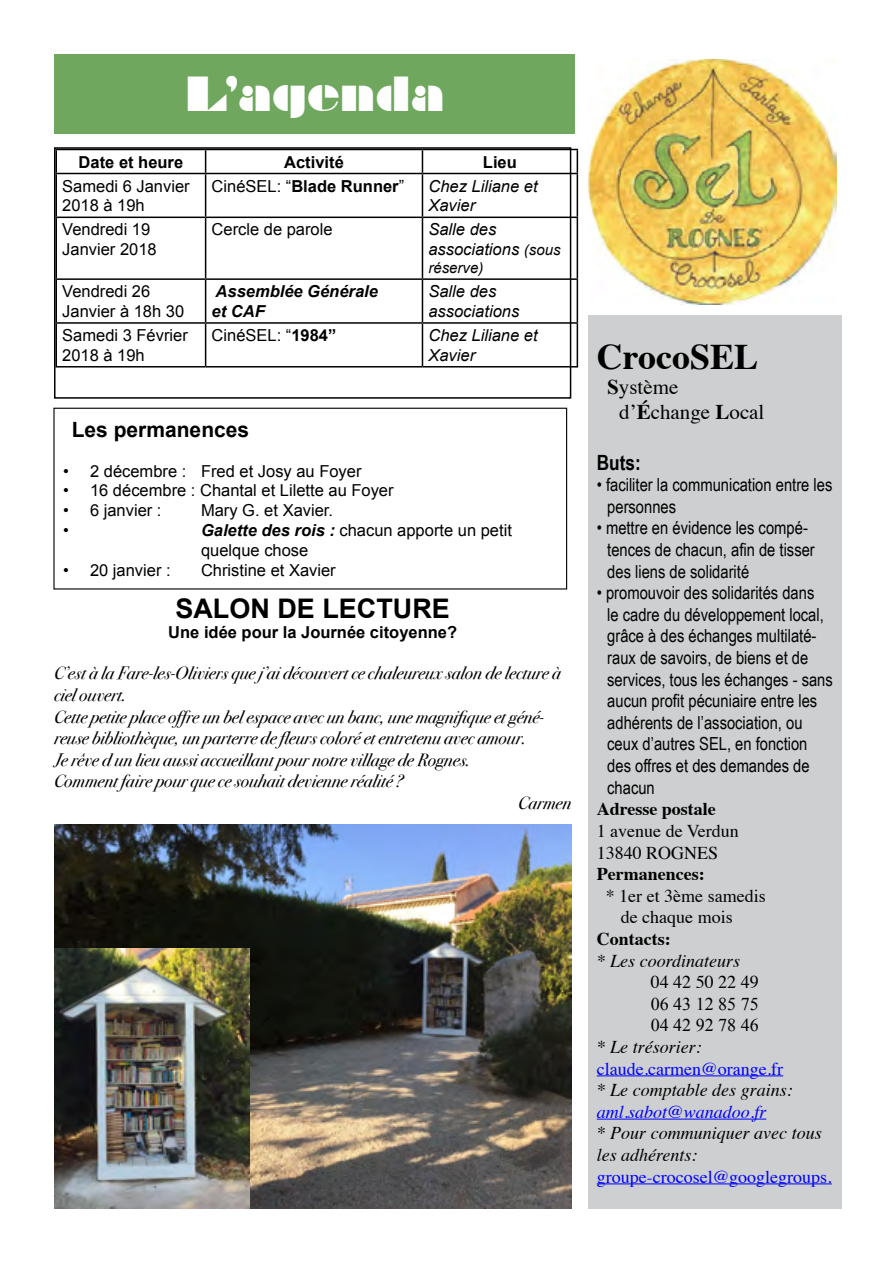
<style>
.page{position:relative;width:893px;height:1263px;background:#fff}
.page>*{position:absolute;margin:0;border:0;box-sizing:border-box;transform-origin:0 0}
.t1{font:45px "Braggadocio";color:#fff}
.t2{font:700 36px "Times";color:#000}
.t3{font:700 27px "Arial";color:#000}
.t4{font:21px/25.2px "Times";color:#000}
.t5{font:700 21px "Arial";color:#000}
.t6{font:700 21px "Arial Narrow";color:#000}
.t7{font:18px/21.6px "Arial Narrow";color:#000}
.t8{font:italic 18px "Bodoni Svty Two ITCTT";color:#000}
.t9{font:italic 18px/21.6px "Times";color:#000}
.t10{font:18px/21.6px "Times";color:#000}
.t11{font:18px "Times";color:#00f}
.t12{font:700 18px "Times";color:#000}
.t13{font:18px/21.6px "Times New Roman";color:#000}
.t14{font:italic 18px "Times";color:#00f}
.t15{font:16.5px/19.8px "Arial";color:#000}
.t16{font:italic 16.5px/19.8px "Arial";color:#000}
.t17{font:700 16.5px "Arial";color:#000}
.t18{font:italic 700 16.5px/19.8px "Arial";color:#000}
.t19{font:italic 15px "Arial";color:#000}
.s1{font-weight:400}
.s2{font-size:15px}
.s3{font-weight:700}
.s4{font-weight:700;font-style:italic}
.s5{font-family:"Times New Roman";font-weight:700}
</style>
<div class="page">
<div style="left:588px;top:315px;width:254px;height:894px;background:#cdcfd0"></div>
<hr style="left:597px;top:1075px;width:186px;height:1px;background:#00f">
<hr style="left:597px;top:1119px;width:169px;height:1px;background:#00f">
<hr style="left:597px;top:1183px;width:235px;height:1px;background:#00f">
<img style="left:588px;top:60px;width:248px;height:245px">
<div style="left:54px;top:54px;width:521px;height:79px;background:#6ea75d"></div>
<svg style="left:205px;top:150px;width:1px;height:23px"></svg>
<hr style="left:422px;top:149px;width:156px;height:1px;background:#000">
<svg style="left:422px;top:150px;width:1px;height:23px"></svg>
<svg style="left:577px;top:150px;width:1px;height:23px"></svg>
<hr style="left:56px;top:173px;width:150px;height:1px;background:#000">
<hr style="left:206px;top:173px;width:216px;height:1px;background:#000">
<hr style="left:205px;top:174px;width:1px;height:43px;background:#000">
<hr style="left:422px;top:173px;width:156px;height:1px;background:#000">
<hr style="left:422px;top:174px;width:1px;height:43px;background:#000">
<hr style="left:577px;top:174px;width:1px;height:43px;background:#000">
<hr style="left:56px;top:217px;width:150px;height:1px;background:#000">
<hr style="left:206px;top:217px;width:216px;height:1px;background:#000">
<hr style="left:205px;top:218px;width:1px;height:60px;background:#000">
<hr style="left:422px;top:217px;width:156px;height:1px;background:#000">
<hr style="left:422px;top:218px;width:1px;height:60px;background:#000">
<hr style="left:577px;top:218px;width:1px;height:60px;background:#000">
<hr style="left:56px;top:278px;width:150px;height:2px;background:#000">
<hr style="left:206px;top:278px;width:216px;height:2px;background:#000">
<hr style="left:205px;top:280px;width:1px;height:42px;background:#000">
<hr style="left:422px;top:278px;width:156px;height:2px;background:#000">
<hr style="left:422px;top:280px;width:1px;height:42px;background:#000">
<hr style="left:577px;top:280px;width:1px;height:42px;background:#000">
<hr style="left:56px;top:322px;width:150px;height:2px;background:#000">
<hr style="left:206px;top:322px;width:216px;height:2px;background:#000">
<hr style="left:205px;top:324px;width:1px;height:42px;background:#000">
<hr style="left:422px;top:322px;width:156px;height:2px;background:#000">
<hr style="left:422px;top:324px;width:1px;height:42px;background:#000">
<hr style="left:577px;top:324px;width:1px;height:42px;background:#000">
<hr style="left:56px;top:366px;width:150px;height:1px;background:#000">
<hr style="left:206px;top:366px;width:216px;height:1px;background:#000">
<hr style="left:422px;top:366px;width:156px;height:1px;background:#000">
<div style="left:54px;top:147px;width:517px;height:252px;border:2px solid #000"></div>
<div style="left:53px;top:408px;width:514px;height:181px;border:1px solid #000"></div>
<img style="left:54px;top:825px;width:517px;height:384px">
<img style="left:54px;top:948px;width:196px;height:261px">
<h1 class="t1" style="left:185px;top:67px;width:261px">L’agenda</h1>
<p class="t17" style="left:79px;top:151px;width:106px">Date et heure</p>
<p class="t17" style="left:284px;top:151px;width:61px">Activité</p>
<p class="t17" style="left:483px;top:151px;width:35px">Lieu</p>
<p class="t15" style="left:62px;top:176px;width:129px">Samedi 6 Janvier<br>2018 à 19h</p>
<p class="t17" style="left:212px;top:175px;width:194px"><span class="s1">CinéSEL: “</span>Blade Runner<span class="s1">”</span></p>
<p class="t16" style="left:428px;top:176px;width:111px">Chez Liliane et<br>Xavier</p>
<p class="t15" style="left:62px;top:220px;width:96px">Vendredi 19<br>Janvier 2018</p>
<p class="t15" style="left:212px;top:220px;width:123px">Cercle de parole</p>
<p class="t16" style="left:428px;top:220px;width:134px">Salle des associations <span class="s2">(sous</span></p>
<p class="t19" style="left:428px;top:258px;width:57px">réserve)</p>
<p class="t15" style="left:62px;top:282px;width:123px">Vendredi 26<br>Janvier à 18h 30</p>
<p class="t18" style="left:212px;top:282px;width:168px">Assemblée Générale et CAF</p>
<p class="t16" style="left:428px;top:282px;width:92px">Salle des associations</p>
<p class="t15" style="left:62px;top:325px;width:127px">Samedi 3 Février<br>2018 à 19h</p>
<p class="t15" style="left:212px;top:325px;width:126px">CinéSEL: “<span class="s3">1984”</span></p>
<p class="t16" style="left:428px;top:325px;width:111px">Chez Liliane et<br>Xavier</p>
<p class="t5" style="left:72px;top:416px;width:179px">Les permanences</p>
<p class="t15" style="left:63px;top:461px;width:300px">• 2 décembre : Fred et Josy au Foyer</p>
<p class="t15" style="left:63px;top:481px;width:332px">• 16 décembre : Chantal et Lilette au Foyer</p>
<p class="t15" style="left:63px;top:501px;width:100px">• 6 janvier :</p>
<p class="t15" style="left:201px;top:501px;width:134px">Mary G. et Xavier.</p>
<p class="t15" style="left:63px;top:520px;width:7px">•</p>
<p class="t15" style="left:201px;top:520px;width:312px"><span class="s4">Galette des rois :</span> chacun apporte un petit quelque chose</p>
<p class="t15" style="left:63px;top:560px;width:109px">• 20 janvier :</p>
<p class="t15" style="left:201px;top:560px;width:136px">Christine et Xavier</p>
<h3 class="t3" style="left:175px;top:591px;width:276px">SALON DE LECTURE</h3>
<p class="t17" style="left:168px;top:621px;width:290px">Une idée pour la Journée citoyenne?</p>
<p class="t8" style="left:54px;top:658px;width:508px">C’est à la Fare-les-Oliviers que j’ai découvert ce chaleureux salon de lecture à</p>
<p class="t8" style="left:54px;top:679px;width:73px">ciel ouvert.</p>
<p class="t8" style="left:54px;top:701px;width:491px">Cette petite place offre un bel espace avec un banc, une magnifique et géné-</p>
<p class="t8" style="left:54px;top:722px;width:473px">reuse bibliothèque, un parterre de fleurs coloré et entretenu avec amour.</p>
<p class="t8" style="left:54px;top:744px;width:417px">Je rêve d un lieu aussi accueillant pour notre village de Rognes.</p>
<p class="t8" style="left:54px;top:766px;width:350px">Comment faire pour que ce souhait devienne réalité ?</p>
<p class="t8" style="left:518px;top:787px;width:55px">Carmen</p>
<h2 class="t2" style="left:597px;top:322px;width:163px">CrocoSEL</h2>
<p class="t4" style="left:619px;top:373px;width:147px;text-indent:-12px"><span class="s5">S</span>ystème d’<span class="s3">É</span>change <span class="s3">L</span>ocal</p>
<p class="t6" style="left:597px;top:446px;width:45px">Buts:</p>
<p class="t7" style="left:607px;top:473px;width:227px;text-indent:-10px">• faciliter la communication entre les personnes</p>
<p class="t7" style="left:607px;top:517px;width:209px;text-indent:-10px">• mettre en évidence les compé&shy;tences de chacun, afin de tisser des liens de solidarité</p>
<p class="t7" style="left:607px;top:581px;width:227px;text-indent:-10px">• promouvoir des solidarités dans<br>le cadre du développement local, grâce à des échanges multilaté&shy;raux de savoirs, de biens et de services, tous les échanges - sans aucun profit pécuniaire entre les adhérents de l’association, ou ceux d’autres SEL, en fonction des offres et des demandes de chacun</p>
<p class="t12" style="left:597px;top:792px;width:121px">Adresse postale</p>
<p class="t10" style="left:597px;top:818px;width:144px">1 avenue de Verdun<br>13840 ROGNES</p>
<p class="t12" style="left:597px;top:857px;width:109px">Permanences:</p>
<p class="t10" style="left:621px;top:883px;width:146px;text-indent:-15px">* 1er et 3ème samedis de chaque mois</p>
<p class="t12" style="left:597px;top:921px;width:75px">Contacts:</p>
<p class="t9" style="left:597px;top:948px;width:145px">* Les coordinateurs</p>
<p class="t10" style="left:651px;top:970px;width:109px">04 42 50 22 49</p>
<p class="t13" style="left:651px;top:992px;width:109px">06 43 12 85 75<br>04 42 92 78 46</p>
<p class="t9" style="left:597px;top:1035px;width:106px">* Le trésorier:</p>
<p class="t11" style="left:597px;top:1052px;width:188px">claude.carmen@orange.fr</p>
<p class="t9" style="left:597px;top:1078px;width:197px">* Le comptable des grains:</p>
<p class="t14" style="left:597px;top:1096px;width:171px">aml.sabot@wanadoo.fr</p>
<p class="t9" style="left:597px;top:1121px;width:226px">* Pour communiquer avec tous les adhérents:</p>
<p class="t11" style="left:597px;top:1160px;width:237px">groupe-crocosel@googlegroups.</p>
</div>
